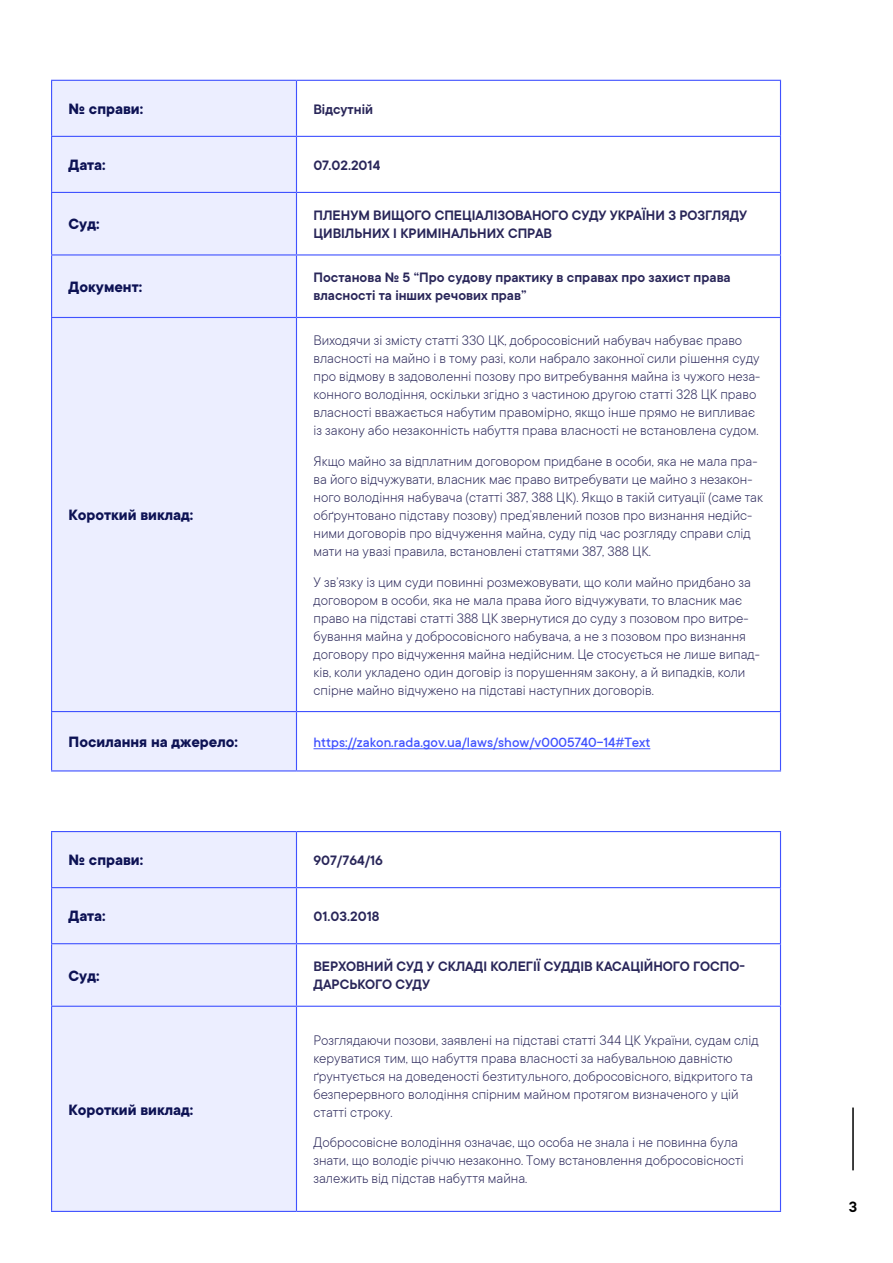
<style>
.page{position:relative;width:893px;height:1263px;background:#fff}
.page>*{position:absolute;margin:0;border:0;box-sizing:border-box;transform-origin:0 0}
.t1{font:700 16.5px "TT Commons";color:#0d1254}
.t2{font:600 16.5px "TT Commons";color:#000}
.t3{font:300 15px/18px "TT Commons";color:#292659}
.t4{font:600 15px/18px "TT Commons";color:#292659}
.t5{font:500 15px "TT Commons";color:#4052ff}
</style>
<div class="page">
<hr style="left:852px;top:1107px;width:2px;height:63px;background:#000">
<div style="left:52px;top:81px;width:244px;height:689px;background:#eceeff"></div>
<hr style="left:51px;top:80px;width:245px;height:1px;background:#4052ff">
<hr style="left:51px;top:81px;width:1px;height:55px;background:#4052ff">
<hr style="left:296px;top:80px;width:485px;height:1px;background:#4052ff">
<hr style="left:296px;top:81px;width:1px;height:55px;background:#4052ff">
<hr style="left:780px;top:81px;width:1px;height:55px;background:#4052ff">
<hr style="left:51px;top:136px;width:245px;height:1px;background:#4052ff">
<hr style="left:51px;top:137px;width:1px;height:55px;background:#4052ff">
<hr style="left:296px;top:136px;width:485px;height:1px;background:#4052ff">
<hr style="left:296px;top:137px;width:1px;height:55px;background:#4052ff">
<hr style="left:780px;top:137px;width:1px;height:55px;background:#4052ff">
<hr style="left:51px;top:192px;width:245px;height:1px;background:#4052ff">
<hr style="left:51px;top:193px;width:1px;height:61px;background:#4052ff">
<hr style="left:296px;top:192px;width:485px;height:1px;background:#4052ff">
<hr style="left:296px;top:193px;width:1px;height:61px;background:#4052ff">
<hr style="left:780px;top:193px;width:1px;height:61px;background:#4052ff">
<hr style="left:51px;top:254px;width:245px;height:1px;background:#4052ff">
<hr style="left:51px;top:255px;width:1px;height:62px;background:#4052ff">
<hr style="left:296px;top:254px;width:485px;height:1px;background:#4052ff">
<hr style="left:296px;top:255px;width:1px;height:62px;background:#4052ff">
<hr style="left:780px;top:255px;width:1px;height:62px;background:#4052ff">
<hr style="left:51px;top:317px;width:245px;height:1px;background:#4052ff">
<hr style="left:51px;top:318px;width:1px;height:393px;background:#4052ff">
<hr style="left:296px;top:317px;width:485px;height:1px;background:#4052ff">
<hr style="left:296px;top:318px;width:1px;height:393px;background:#4052ff">
<hr style="left:780px;top:318px;width:1px;height:393px;background:#4052ff">
<hr style="left:51px;top:711px;width:245px;height:1px;background:#4052ff">
<hr style="left:51px;top:712px;width:1px;height:58px;background:#4052ff">
<hr style="left:296px;top:711px;width:485px;height:1px;background:#4052ff">
<hr style="left:296px;top:712px;width:1px;height:58px;background:#4052ff">
<hr style="left:780px;top:712px;width:1px;height:58px;background:#4052ff">
<hr style="left:51px;top:770px;width:245px;height:1px;background:#4052ff">
<hr style="left:296px;top:770px;width:485px;height:1px;background:#4052ff">
<hr style="left:313px;top:748px;width:337px;height:1px;background:#4052ff">
<div style="left:52px;top:832px;width:244px;height:379px;background:#eceeff"></div>
<hr style="left:51px;top:831px;width:245px;height:1px;background:#4052ff">
<hr style="left:51px;top:832px;width:1px;height:55px;background:#4052ff">
<hr style="left:296px;top:831px;width:485px;height:1px;background:#4052ff">
<hr style="left:296px;top:832px;width:1px;height:55px;background:#4052ff">
<hr style="left:780px;top:832px;width:1px;height:55px;background:#4052ff">
<hr style="left:51px;top:887px;width:245px;height:1px;background:#4052ff">
<hr style="left:51px;top:888px;width:1px;height:55px;background:#4052ff">
<hr style="left:296px;top:887px;width:485px;height:1px;background:#4052ff">
<hr style="left:296px;top:888px;width:1px;height:55px;background:#4052ff">
<hr style="left:780px;top:888px;width:1px;height:55px;background:#4052ff">
<hr style="left:51px;top:943px;width:245px;height:1px;background:#4052ff">
<hr style="left:51px;top:944px;width:1px;height:62px;background:#4052ff">
<hr style="left:296px;top:943px;width:485px;height:1px;background:#4052ff">
<hr style="left:296px;top:944px;width:1px;height:62px;background:#4052ff">
<hr style="left:780px;top:944px;width:1px;height:62px;background:#4052ff">
<hr style="left:51px;top:1006px;width:245px;height:1px;background:#4052ff">
<hr style="left:51px;top:1007px;width:1px;height:204px;background:#4052ff">
<hr style="left:296px;top:1006px;width:485px;height:1px;background:#4052ff">
<hr style="left:296px;top:1007px;width:1px;height:204px;background:#4052ff">
<hr style="left:780px;top:1007px;width:1px;height:204px;background:#4052ff">
<hr style="left:51px;top:1211px;width:245px;height:1px;background:#4052ff">
<hr style="left:296px;top:1211px;width:485px;height:1px;background:#4052ff">
<p class="t1" style="left:69px;top:100px;width:76px">№ справи:</p>
<p class="t4" style="left:313px;top:100px;width:61px">Відсутній</p>
<p class="t1" style="left:69px;top:156px;width:39px">Дата:</p>
<p class="t4" style="left:313px;top:156px;width:68px">07.02.2014</p>
<p class="t1" style="left:69px;top:215px;width:32px">Суд:</p>
<p class="t4" style="left:313px;top:206px;width:435px">ПЛЕНУМ ВИЩОГО СПЕЦІАЛІЗОВАНОГО СУДУ УКРАЇНИ З РОЗГЛЯДУ<br>ЦИВІЛЬНИХ І КРИМІНАЛЬНИХ СПРАВ</p>
<p class="t1" style="left:69px;top:278px;width:75px">Документ:</p>
<p class="t4" style="left:313px;top:269px;width:419px">Постанова № 5 “Про судову практику в справах про захист права власності та інших речових прав”</p>
<p class="t1" style="left:69px;top:506px;width:126px">Короткий виклад:</p>
<p class="t3" style="left:313px;top:331px;width:448px">Виходячи зі змісту статті 330 ЦК, добросовісний набувач набуває право власності на майно і в тому разі, коли набрало законної сили рішення суду про відмову в задоволенні позову про витребування майна із чужого неза&shy;конного володіння, оскільки згідно з частиною другою статті 328 ЦК право власності вважається набутим правомірно, якщо інше прямо не випливає із закону або незаконність набуття права власності не встановлена судом.</p>
<p class="t3" style="left:313px;top:452px;width:451px">Якщо майно за відплатним договором придбане в особи, яка не мала пра&shy;ва його відчужувати, власник має право витребувати це майно з незакон&shy;ного володіння набувача (статті 387, 388 ЦК). Якщо в такій ситуації (саме так обґрунтовано підставу позову) пред’явлений позов про визнання недійс&shy;ними договорів про відчуження майна, суду під час розгляду справи слід мати на увазі правила, встановлені статтями 387, 388 ЦК.</p>
<p class="t3" style="left:313px;top:573px;width:448px">У зв’язку із цим суди повинні розмежовувати, що коли майно придбано за договором в особи, яка не мала права його відчужувати, то власник має право на підставі статті 388 ЦК звернутися до суду з позовом про витре&shy;бування майна у добросовісного набувача, а не з позовом про визнання договору про відчуження майна недійсним. Це стосується не лише випад&shy;ків, коли укладено один договір із порушенням закону, а й випадків, коли спірне майно відчужено на підставі наступних договорів.</p>
<p class="t1" style="left:69px;top:733px;width:171px">Посилання на джерело:</p>
<p class="t5" style="left:313px;top:734px;width:338px">https://zakon.rada.gov.ua/laws/show/v0005740-14#Text</p>
<p class="t1" style="left:69px;top:851px;width:76px">№ справи:</p>
<p class="t4" style="left:313px;top:851px;width:71px">907/764/16</p>
<p class="t1" style="left:69px;top:907px;width:39px">Дата:</p>
<p class="t4" style="left:313px;top:907px;width:67px">01.03.2018</p>
<p class="t1" style="left:69px;top:966px;width:32px">Суд:</p>
<p class="t4" style="left:313px;top:958px;width:433px">ВЕРХОВНИЙ СУД У СКЛАДІ КОЛЕГІЇ СУДДІВ КАСАЦІЙНОГО ГОСПО-<br>ДАРСЬКОГО СУДУ</p>
<p class="t1" style="left:69px;top:1100px;width:126px">Короткий виклад:</p>
<p class="t3" style="left:313px;top:1031px;width:447px">Розглядаючи позови, заявлені на підставі статті 344 ЦК України, судам слід керуватися тим, що набуття права власності за набувальною давністю ґрунтується на доведеності безтитульного, добросовісного, відкритого та безперервного володіння спірним майном протягом визначеного у цій статті строку.</p>
<p class="t3" style="left:313px;top:1134px;width:432px">Добросовісне володіння означає, що особа не знала і не повинна була знати, що володіє річчю незаконно. Тому встановлення добросовісності залежить від підстав набуття майна.</p>
<p class="t2" style="left:849px;top:1198px;width:10px">3</p>
</div>
